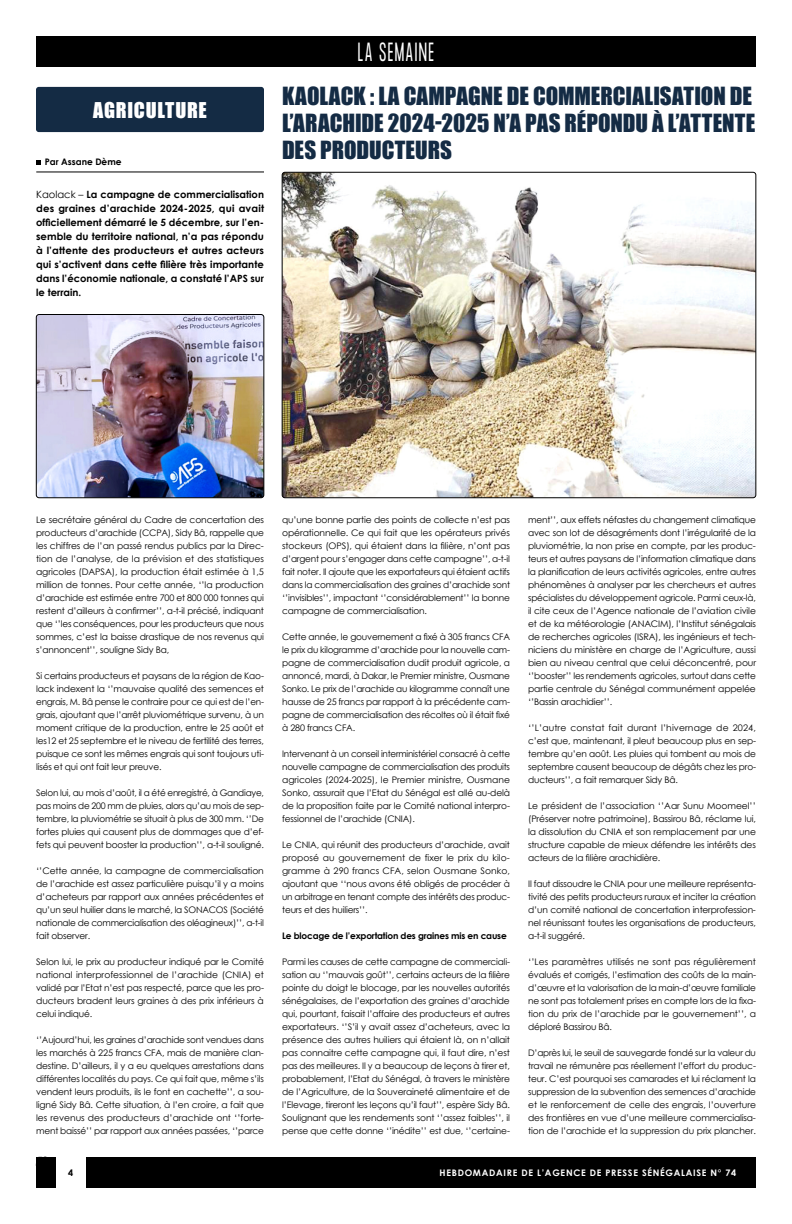
<style>
.page{position:relative;width:792px;height:1224px;background:#fff}
.page>*{position:absolute;margin:0;border:0;box-sizing:border-box;transform-origin:0 0}
.t1{font:23px/27px "Impact";color:#142b44}
.t2{font:300 23px "Formula Condensed";letter-spacing:.075em;color:#fff;scale:.8 1}
.t3{font:20px "Impact";letter-spacing:.035em;color:#fff}
.t4{font:700 10px/14px "Century Gothic";color:#000;text-align:justify}
.t5{font:9px/13px "Century Gothic";letter-spacing:-.02em;color:#000;text-align:justify}
.t6{font:700 9px "Century Gothic";letter-spacing:-.02em;color:#000}
.t7{font:700 9px "Century Gothic";letter-spacing:.08em;color:#fff}
.t8{font:700 9px "Century Gothic";color:#000}
.s1{font-weight:400}
</style>
<div class="page">
<div style="left:36px;top:36px;width:720px;height:31px;background:#000"></div>
<img style="left:282px;top:172px;width:474px;height:326px">
<div style="left:282px;top:172px;width:474px;height:326px;border:1px solid #000;border-radius:3px"></div>
<img style="left:36px;top:316px;width:228px;height:182px">
<div style="left:36px;top:314px;width:228px;height:184px;border:1px solid #000;border-radius:3px"></div>
<div style="left:36px;top:1157px;width:720px;height:31px;background:#000"></div>
<div style="left:56px;top:1155px;width:30px;height:35px;background:#fff"></div>
<div style="left:36px;top:87px;width:228px;height:45px;background:#142b44;border-radius:3px"></div>
<hr style="left:36px;top:172px;width:228px;height:1px;background:#000">
<svg style="left:36px;top:160px;width:5px;height:4px"></svg>
<h2 class="t3" style="left:93px;top:95px;width:115px">AGRICULTURE</h2>
<p class="t8" style="left:45px;top:155px;width:78px">Par Assane Dème</p>
<p class="t4" style="left:36px;top:187px;width:229px"><span class="s1">Kaolack –</span> La campagne de commercialisation des graines d’arachide 2024-2025, qui avait officiellement démarré le 5 décembre, sur l’en&shy;semble du territoire national, n’a pas répondu à l’attente des producteurs et autres acteurs qui s’activent dans cette filière très importante dans l’économie nationale, a constaté l’APS sur le terrain.</p>
<h1 class="t2" style="left:358px;top:38px;width:97px">LA SEMAINE</h1>
<h1 class="t1" style="left:282px;top:82px;width:475px">KAOLACK : LA CAMPAGNE DE COMMERCIALISATION DE<br>L’ARACHIDE 2024-2025 N’A PAS RÉPONDU À L’ATTENTE<br>DES PRODUCTEURS</h1>
<p class="t5" style="left:36px;top:513px;width:229px">Le secrétaire général du Cadre de concertation des producteurs d’arachide (CCPA), Sidy Bâ, rappelle que les chiffres de l’an passé rendus publics par la Direc&shy;tion de l’analyse, de la prévision et des statistiques agricoles (DAPSA), la production était estimée à 1,5 million de tonnes. Pour cette année, ‘’la production d’arachide est estimée entre 700 et 800 000 tonnes qui restent d’ailleurs à confirmer’’, a-t-il précisé, indiquant que ‘’les conséquences, pour les producteurs que nous sommes, c’est la baisse drastique de nos revenus qui s’annoncent’’, souligne Sidy Ba,</p>
<p class="t5" style="left:36px;top:669px;width:229px">Si certains producteurs et paysans de la région de Kao&shy;lack indexent la ‘’mauvaise qualité des semences et engrais, M. Bâ pense le contraire pour ce qui est de l’en&shy;grais, ajoutant que l’arrêt pluviométrique survenu, à un moment critique de la production, entre le 25 août et les12 et 25 septembre et le niveau de fertilité des terres, puisque ce sont les mêmes engrais qui sont toujours uti&shy;lisés et qui ont fait leur preuve.</p>
<p class="t5" style="left:36px;top:786px;width:229px">Selon lui, au mois d’août, il a été enregistré, à Gandiaye, pas moins de 200 mm de pluies, alors qu’au mois de sep&shy;tembre, la pluviométrie se situait à plus de 300 mm. ‘’De fortes pluies qui causent plus de dommages que d’ef&shy;fets qui peuvent booster la production’’, a-t-il souligné.</p>
<p class="t5" style="left:36px;top:864px;width:229px">‘’Cette année, la campagne de commercialisation de l’arachide est assez particulière puisqu’il y a moins d’acheteurs par rapport aux années précédentes et qu’un seul huilier dans le marché, la SONACOS (Société nationale de commercialisation des oléagineux)’’, a-t-il fait observer.</p>
<p class="t5" style="left:36px;top:955px;width:229px">Selon lui, le prix au producteur indiqué par le Comité national interprofessionnel de l’arachide (CNIA) et validé par l’Etat n’est pas respecté, parce que les pro&shy;ducteurs bradent leurs graines à des prix inférieurs à celui indiqué.</p>
<p class="t5" style="left:36px;top:1033px;width:229px">‘’Aujourd’hui, les graines d’arachide sont vendues dans les marchés à 225 francs CFA, mais de manière clan&shy;destine. D’ailleurs, il y a eu quelques arrestations dans différentes localités du pays. Ce qui fait que, même s’ils vendent leurs produits, ils le font en cachette’’, a sou&shy;ligné Sidy Bâ. Cette situation, à l’en croire, a fait que les revenus des producteurs d’arachide ont ‘’forte&shy;ment baissé’’ par rapport aux années passées, ‘’parce</p>
<p class="t5" style="left:282px;top:513px;width:229px">qu’une bonne partie des points de collecte n’est pas opérationnelle. Ce qui fait que les opérateurs privés stockeurs (OPS), qui étaient dans la filière, n’ont pas d’argent pour s’engager dans cette campagne’’, a-t-il fait noter. Il ajoute que les exportateurs qui étaient actifs dans la commercialisation des graines d’arachide sont ‘’invisibles’’, impactant ‘’considérablement’’ la bonne campagne de commercialisation.</p>
<p class="t5" style="left:282px;top:630px;width:229px">Cette année, le gouvernement a fixé à 305 francs CFA le prix du kilogramme d’arachide pour la nouvelle cam&shy;pagne de commercialisation dudit produit agricole, a annoncé, mardi, à Dakar, le Premier ministre, Ousmane Sonko. Le prix de l’arachide au kilogramme connaît une hausse de 25 francs par rapport à la précédente cam&shy;pagne de commercialisation des récoltes où il était fixé à 280 francs CFA.</p>
<p class="t5" style="left:282px;top:747px;width:229px">Intervenant à un conseil interministériel consacré à cette nouvelle campagne de commercialisation des produits agricoles (2024-2025), le Premier ministre, Ousmane Sonko, assurait que l’Etat du Sénégal est allé au-delà de la proposition faite par le Comité national interpro&shy;fessionnel de l’arachide (CNIA).</p>
<p class="t5" style="left:282px;top:838px;width:229px">Le CNIA, qui réunit des producteurs d’arachide, avait proposé au gouvernement de fixer le prix du kilo&shy;gramme à 290 francs CFA, selon Ousmane Sonko, ajoutant que ‘‘nous avons été obligés de procéder à un arbitrage en tenant compte des intérêts des produc&shy;teurs et des huiliers’’.</p>
<p class="t6" style="left:282px;top:929px;width:226px">Le blocage de l’exportation des graines mis en cause</p>
<p class="t5" style="left:282px;top:955px;width:229px">Parmi les causes de cette campagne de commerciali&shy;sation au ‘’mauvais goût’’, certains acteurs de la filière pointe du doigt le blocage, par les nouvelles autorités sénégalaises, de l’exportation des graines d’arachide qui, pourtant, faisait l’affaire des producteurs et autres exportateurs. ‘’S’il y avait assez d’acheteurs, avec la présence des autres huiliers qui étaient là, on n’allait pas connaitre cette campagne qui, il faut dire, n’est pas des meilleures. Il y a beaucoup de leçons à tirer et, probablement, l’Etat du Sénégal, à travers le ministère de l’Agriculture, de la Souveraineté alimentaire et de l’Elevage, tireront les leçons qu’il faut’’, espère Sidy Bâ.<br>Soulignant que les rendements sont ‘’assez faibles’’, il pense que cette donne ‘’inédite’’ est due, ‘’certaine-</p>
<p class="t5" style="left:528px;top:513px;width:229px">ment’’, aux effets néfastes du changement climatique avec son lot de désagréments dont l’irrégularité de la pluviométrie, la non prise en compte, par les produc&shy;teurs et autres paysans de l’information climatique dans la planification de leurs activités agricoles, entre autres phénomènes à analyser par les chercheurs et autres spécialistes du développement agricole. Parmi ceux-là, il cite ceux de l’Agence nationale de l’aviation civile et de ka météorologie (ANACIM), l’Institut sénégalais de recherches agricoles (ISRA), les ingénieurs et tech&shy;niciens du ministère en charge de l’Agriculture, aussi bien au niveau central que celui déconcentré, pour ‘’booster’’ les rendements agricoles, surtout dans cette partie centrale du Sénégal communément appelée ‘’Bassin arachidier’’.</p>
<p class="t5" style="left:528px;top:721px;width:229px">‘’L’autre constat fait durant l’hivernage de 2024, c’est que, maintenant, il pleut beaucoup plus en sep&shy;tembre qu’en août. Les pluies qui tombent au mois de septembre causent beaucoup de dégâts chez les pro&shy;ducteurs’’, a fait remarquer Sidy Bâ.</p>
<p class="t5" style="left:528px;top:799px;width:229px">Le président de l’association ‘’Aar Sunu Moomeel’’ (Préserver notre patrimoine), Bassirou Bâ, réclame lui, la dissolution du CNIA et son remplacement par une structure capable de mieux défendre les intérêts des acteurs de la filière arachidière.</p>
<p class="t5" style="left:528px;top:877px;width:229px">Il faut dissoudre le CNIA pour une meilleure représenta&shy;tivité des petits producteurs ruraux et inciter la création d’un comité national de concertation interprofession&shy;nel réunissant toutes les organisations de producteurs, a-t-il suggéré.</p>
<p class="t5" style="left:528px;top:955px;width:229px">‘’Les paramètres utilisés ne sont pas régulièrement évalués et corrigés, l’estimation des coûts de la main&shy;d’œuvre et la valorisation de la main-d’œuvre familiale ne sont pas totalement prises en compte lors de la fixa&shy;tion du prix de l’arachide par le gouvernement’’, a déploré Bassirou Bâ.</p>
<p class="t5" style="left:528px;top:1046px;width:229px">D’après lui, le seuil de sauvegarde fondé sur la valeur du travail ne rémunère pas réellement l’effort du produc&shy;teur. C’est pourquoi ses camarades et lui réclament la suppression de la subvention des semences d’arachide et le renforcement de celle des engrais, l’ouverture des frontières en vue d’une meilleure commercialisa&shy;tion de l’arachide et la suppression du prix plancher.</p>
<p class="t6" style="left:68px;top:1166px;width:7px">4</p>
<p class="t7" style="left:440px;top:1166px;width:298px">HEBDOMADAIRE DE L’AGENCE DE PRESSE SÉNÉGALAISE N° 74</p>
</div>
